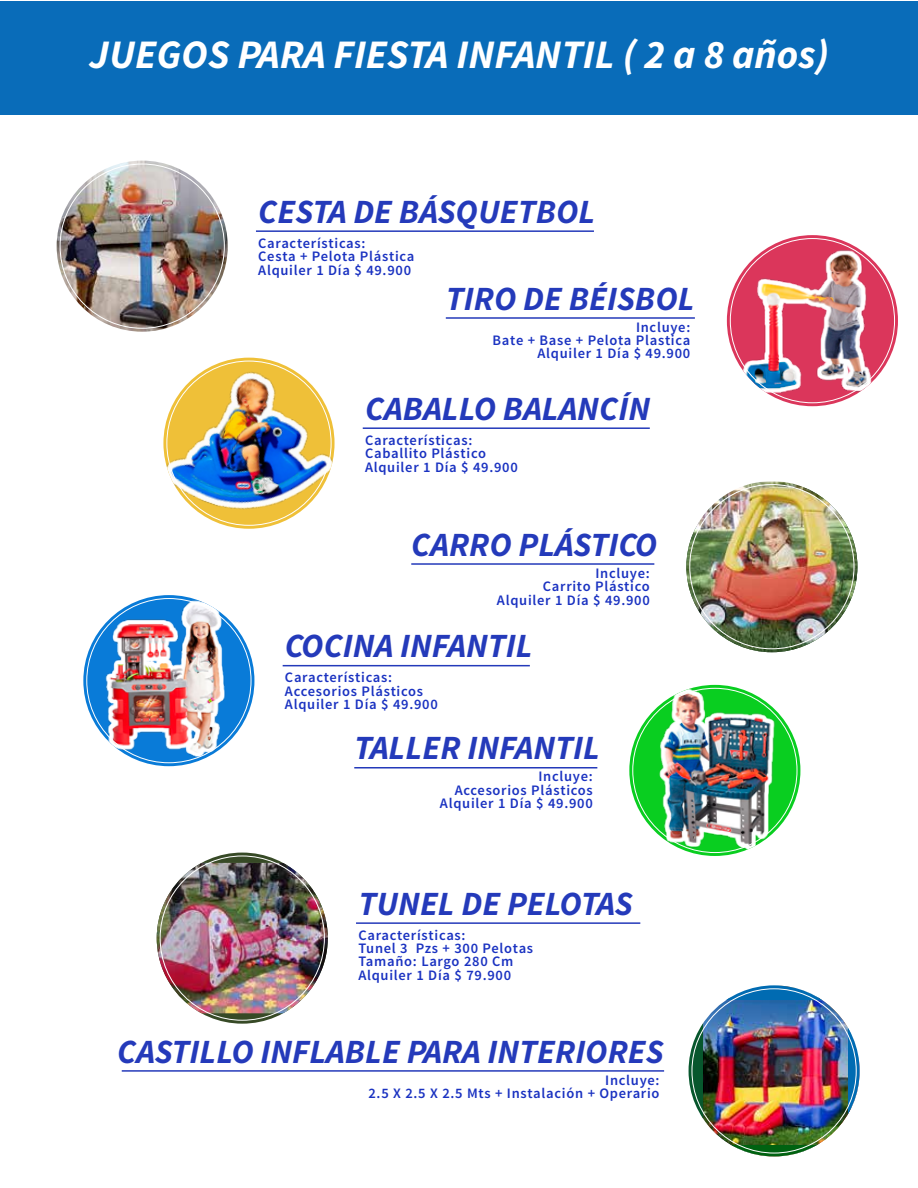
<style>
.page{position:relative;width:918px;height:1188px;background:#fff}
.page>*{position:absolute;margin:0;border:0;box-sizing:border-box;transform-origin:0 0}
.t1{font:italic 700 40.5px "Source Sans Pro";color:#fff}
.t2{font:italic 700 33.9px "Source Sans Pro";color:#243aba}
.t3{font:600 14.55px/13.4px "Source Sans Pro";letter-spacing:.05em;color:#1a32c1}
</style>
<div class="page">
<div style="left:0;top:1px;width:918px;height:113px;background:#096cb9"></div>
<img style="left:57px;top:161px;width:171px;height:171px;border-radius:86px">
<hr style="left:256px;top:230px;width:338px;height:2px;background:#243aba">
<svg style="left:771px;top:235px;width:127px;height:129px"></svg>
<img style="left:727px;top:246px;width:159px;height:160px">
<hr style="left:446px;top:317px;width:249px;height:2px;background:#243aba">
<img style="left:163px;top:359px;width:172px;height:170px">
<hr style="left:363px;top:427px;width:287px;height:2px;background:#243aba">
<svg style="left:686px;top:485px;width:171px;height:167px"></svg>
<img style="left:686px;top:481px;width:171px;height:171px;border-radius:86px">
<hr style="left:411px;top:563px;width:243px;height:2px;background:#243aba">
<svg style="left:83px;top:595px;width:171px;height:171px"></svg>
<img style="left:90px;top:598px;width:155px;height:167px">
<hr style="left:283px;top:665px;width:247px;height:1px;background:#243aba">
<svg style="left:629px;top:718px;width:171px;height:105px"></svg>
<img style="left:647px;top:685px;width:142px;height:171px">
<hr style="left:354px;top:767px;width:243px;height:2px;background:#243aba">
<svg style="left:157px;top:853px;width:171px;height:171px"></svg>
<img style="left:157px;top:863px;width:171px;height:150px">
<hr style="left:356px;top:922px;width:284px;height:2px;background:#243aba">
<img style="left:703px;top:999px;width:145px;height:146px">
<svg style="left:731px;top:1145px;width:86px;height:11px"></svg>
<svg style="left:689px;top:1023px;width:14px;height:96px"></svg>
<svg style="left:848px;top:1028px;width:12px;height:86px"></svg>
<svg style="left:728px;top:985px;width:93px;height:14px"></svg>
<hr style="left:122px;top:1070px;width:542px;height:2px;background:#243aba">
<h1 class="t1" style="left:89px;top:29px;width:741px">JUEGOS PARA FIESTA INFANTIL ( 2 a 8 años)</h1>
<h2 class="t2" style="left:258px;top:190px;width:339px">CESTA DE BÁSQUETBOL</h2>
<p class="t3" style="left:258px;top:237px;width:158px">Características:<br>Cesta + Pelota Plástica<br>Alquiler 1 Día $ 49.900</p>
<h2 class="t2" style="left:446px;top:277px;width:251px">TIRO DE BÉISBOL</h2>
<p class="t3" style="left:493px;top:321px;width:199px;text-align:right">Incluye:<br>Bate + Base + Pelota Plastica<br>Alquiler 1 Día $ 49.900</p>
<h2 class="t2" style="left:365px;top:387px;width:287px">CABALLO BALANCÍN</h2>
<p class="t3" style="left:365px;top:434px;width:154px">Características:<br>Caballito Plástico<br>Alquiler 1 Día $ 49.900</p>
<h2 class="t2" style="left:411px;top:523px;width:247px">CARRO PLÁSTICO</h2>
<p class="t3" style="left:497px;top:567px;width:154px;text-align:right">Incluye:<br>Carrito Plástico<br>Alquiler 1 Día $ 49.900</p>
<h2 class="t2" style="left:285px;top:624px;width:249px">COCINA INFANTIL</h2>
<p class="t3" style="left:285px;top:671px;width:154px">Características:<br>Accesorios Plásticos<br>Alquiler 1 Día $ 49.900</p>
<h2 class="t2" style="left:354px;top:727px;width:247px">TALLER INFANTIL</h2>
<p class="t3" style="left:440px;top:770px;width:154px;text-align:right">Incluye:<br>Accesorios Plásticos<br>Alquiler 1 Día $ 49.900</p>
<h2 class="t2" style="left:358px;top:882px;width:276px">TUNEL DE PELOTAS</h2>
<p class="t3" style="left:358px;top:929px;width:176px">Características:<br>Tunel 3 Pzs + 300 Pelotas<br>Tamaño: Largo 280 Cm<br>Alquiler 1 Día $ 79.900</p>
<h2 class="t2" style="left:117px;top:1030px;width:548px">CASTILLO INFLABLE PARA INTERIORES</h2>
<p class="t3" style="left:368px;top:1074px;width:293px;text-align:right">Incluye:<br>2.5 X 2.5 X 2.5 Mts + Instalación + Operario</p>
</div>
